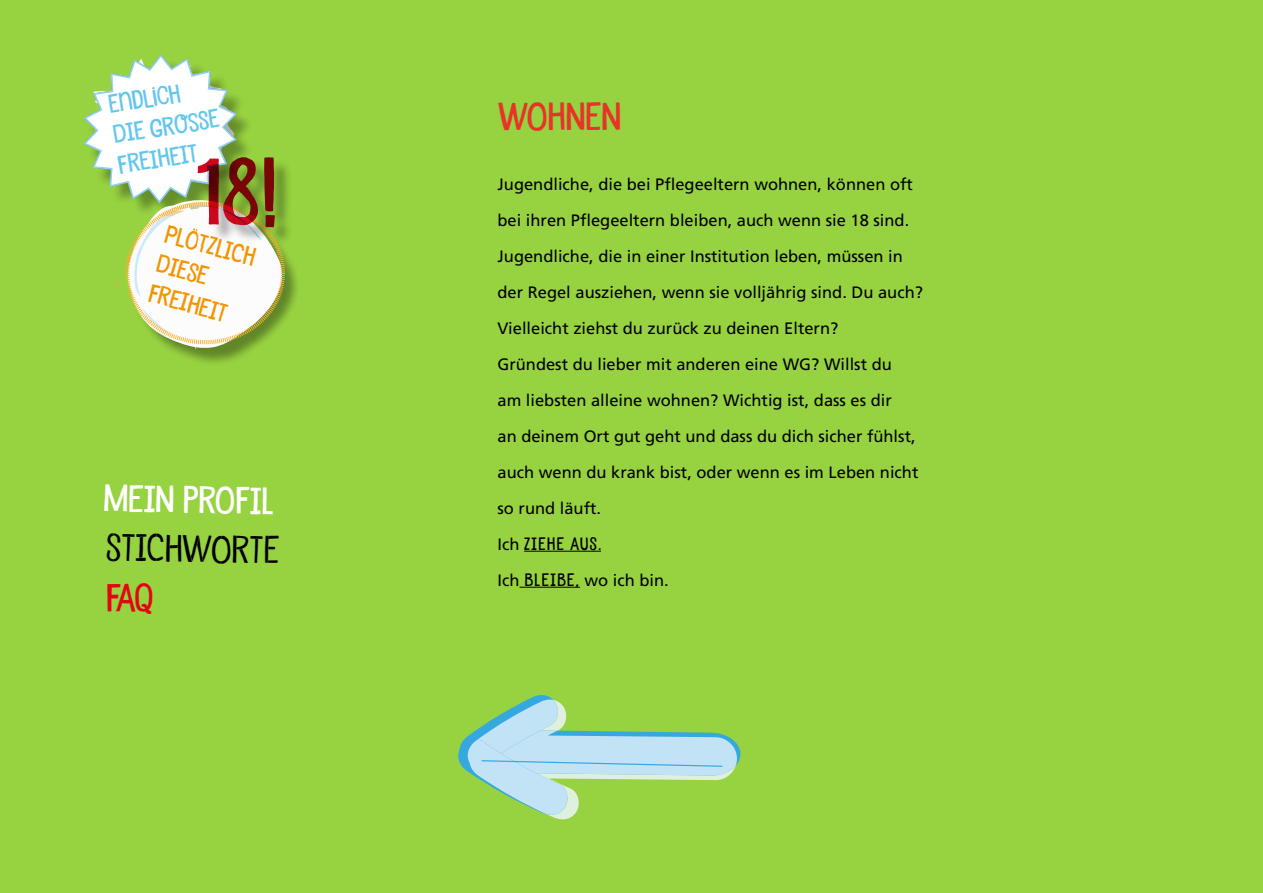
<style>
.page{position:relative;width:1263px;height:893px;background:#97d240}
.page>*{position:absolute;margin:0;border:0;box-sizing:border-box;transform-origin:0 0}
.t1{font:36px "Undersong Stencil";color:#000}
.t2{font:36px "Undersong Solid";color:#e83329}
.t3{font:34.95px "Undersong Solid";color:#fff}
.t4{font:23.7px/30.8px "Undersong Solid";color:#62c6ed}
.t5{font:23.7px/30.8px "Undersong Solid";color:#f39400}
.t6{font:16.5px/36px "Frutiger";color:#000}
.t7{font:16.5px "Undersong Solid";letter-spacing:.08em;color:#000}
.s1{font-family:"Frutiger"}
.s2{font-family:"Undersong Solid"}
</style>
<div class="page">
<div style="left:130px;top:203px;width:171px;height:164px;background:#000;opacity:.36"></div>
<div style="left:200px;top:160px;width:93px;height:85px;background:#000;opacity:.31"></div>
<svg style="left:83px;top:54px;width:202px;height:296px"></svg>
<hr style="left:524px;top:551px;width:77px;height:1px;background:#000">
<hr style="left:519px;top:587px;width:61px;height:1px;background:#000">
<svg style="left:458px;top:695px;width:282px;height:121px"></svg>
<h3 class="t4" style="left:106px;top:89px;width:109px;rotate:-9deg">ENDLICH<br>DIE GROSSE<br>FREIHEIT</h3>
<h3 class="t5" style="left:169px;top:218px;width:95px;rotate:15deg">PLÖTZLICH<br>DIESE<br>FREIHEIT</h3>
<h2 class="t3" style="left:104px;top:476px;width:172px;rotate:1deg">MEIN PROFIL</h2>
<h1 class="t1" style="left:107px;top:525px;width:175px;rotate:1deg">stichworte</h1>
<h1 class="t2" style="left:498px;top:93px;width:125px">WOHNEN</h1>
<p class="t6" style="left:497px;top:166px;width:427px">Jugendliche, die bei Pflegeeltern wohnen, können oft bei ihren Pflegeeltern bleiben, auch wenn sie 18 sind.<br>Jugendliche, die in einer Institution leben, müssen in der Regel ausziehen, wenn sie volljährig sind. Du auch?<br>Vielleicht ziehst du zurück zu deinen Eltern?<br>Gründest du lieber mit anderen eine WG? Willst du<br>am liebsten alleine wohnen? Wichtig ist, dass es dir<br>an deinem Ort gut geht und dass du dich sicher fühlst, auch wenn du krank bist, oder wenn es im Leben nicht so rund läuft.</p>
<p class="t7" style="left:497px;top:533px;width:105px"><span class="s1">Ich</span> ZIEHE AUS.</p>
<p class="t6" style="left:497px;top:562px;width:173px">Ich <span class="s2">BLEIBE,</span> wo ich bin.</p>
</div>
